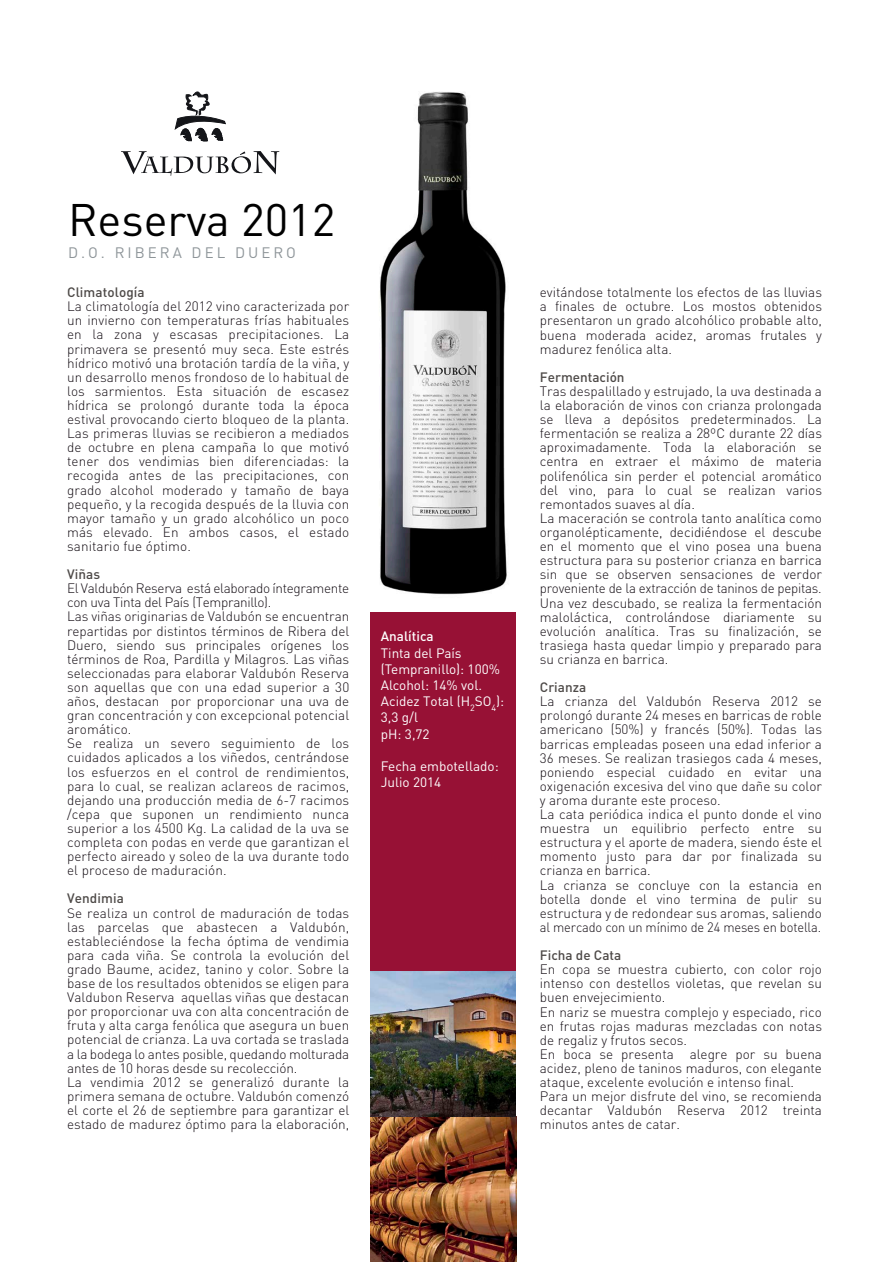
<style>
.page{position:relative;width:893px;height:1262px;background:#fff}
.page>*{position:absolute;margin:0;border:0;box-sizing:border-box;transform-origin:0 0}
.t1{font:45px "DIN";color:#000}
.t2{font:15px "DIN";color:#8e9599}
.t3{font:300 13.5px/14.1px "DIN";color:#150e15}
.t4{font:13.5px/16.2px "DIN";color:#fff}
.t5{font:500 13.5px "DIN";color:#4d4947}
.t6{font:500 13.5px "DIN";color:#fff}
</style>
<div class="page">
<img style="left:380px;top:92px;width:127px;height:503px">
<img style="left:370px;top:1073px;width:146px;height:189px">
<svg style="left:370px;top:612px;width:146px;height:461px;fill:#971135"></svg>
<svg style="left:175px;top:92px;width:50px;height:50px"></svg>
<svg style="left:121px;top:151px;width:158px;height:25px"></svg>
<h1 class="t1" style="left:68px;top:192px;width:269px">Reserva 2012</h1>
<p class="t2" style="left:68px;top:243px;width:229px">D.O. RIBERA DEL DUERO</p>
<p class="t5" style="left:67px;top:284px;width:79px">Climatología</p>
<p class="t3" style="left:67px;top:299px;width:284px;text-align:justify">La climatología del 2012 vino caracterizada por un invierno con temperaturas frías habituales en la zona y escasas precipitaciones. La primavera se presentó muy seca. Este estrés hídrico motivó una brotación tardía de la viña, y un desarrollo menos frondoso de lo habitual de los sarmientos. Esta situación de escasez hídrica se prolongó durante toda la época estival provocando cierto bloqueo de la planta.<br>Las primeras lluvias se recibieron a mediados de octubre en plena campaña lo que motivó tener dos vendimias bien diferenciadas: la recogida antes de las precipitaciones, con grado alcohol moderado y tamaño de baya pequeño, y la recogida después de la lluvia con mayor tamaño y un grado alcohólico un poco más elevado. En ambos casos, el estado sanitario fue óptimo.</p>
<p class="t5" style="left:67px;top:565px;width:35px">Viñas</p>
<p class="t3" style="left:67px;top:581px;width:284px">El Valdubón Reserva está elaborado íntegramente con uva Tinta del País (Tempranillo).<br>Las viñas originarias de Valdubón se encuentran repartidas por distintos términos de Ribera del Duero, siendo sus principales orígenes los términos de Roa, Pardilla y Milagros. Las viñas seleccionadas para elaborar Valdubón Reserva son aquellas que con una edad superior a 30 años, destacan por proporcionar una uva de gran concentración y con excepcional potencial aromático.<br>Se realiza un severo seguimiento de los cuidados aplicados a los viñedos, centrándose los esfuerzos en el control de rendimientos, para lo cual, se realizan aclareos de racimos, dejando una producción media de 6-7 racimos /cepa que suponen un rendimiento nunca superior a los 4500 Kg. La calidad de la uva se completa con podas en verde que garantizan el perfecto aireado y soleo de la uva durante todo el proceso de maduración.</p>
<p class="t5" style="left:67px;top:890px;width:58px">Vendimia</p>
<p class="t3" style="left:67px;top:905px;width:284px">Se realiza un control de maduración de todas las parcelas que abastecen a Valdubón, estableciéndose la fecha óptima de vendimia para cada viña. Se controla la evolución del grado Baume, acidez, tanino y color. Sobre la base de los resultados obtenidos se eligen para Valdubon Reserva aquellas viñas que destacan por proporcionar uva con alta concentración de fruta y alta carga fenólica que asegura un buen potencial de crianza. La uva cortada se traslada a la bodega lo antes posible, quedando molturada antes de 10 horas desde su recolección.<br>La vendimia 2012 se generalizó durante la primera semana de octubre. Valdubón comenzó el corte el 26 de septiembre para garantizar el estado de madurez óptimo para la elaboración,</p>
<p class="t6" style="left:381px;top:628px;width:54px">Analítica</p>
<p class="t4" style="left:381px;top:644px;width:125px">Tinta del País (Tempranillo): 100%<br>Alcohol: 14% vol.<br>Acidez Total (H<sub>2</sub>SO<sub>4</sub>):<br>3,3 g/l<br>pH: 3,72</p>
<p class="t4" style="left:381px;top:757px;width:119px">Fecha embotellado:<br>Julio 2014</p>
<p class="t3" style="left:540px;top:285px;width:284px;text-align:justify">evitándose totalmente los efectos de las lluvias a finales de octubre. Los mostos obtenidos presentaron un grado alcohólico probable alto, buena moderada acidez, aromas frutales y madurez fenólica alta.</p>
<p class="t5" style="left:540px;top:368px;width:86px">Fermentación</p>
<p class="t3" style="left:540px;top:384px;width:284px">Tras despalillado y estrujado, la uva destinada a la elaboración de vinos con crianza prolongada se lleva a depósitos predeterminados. La fermentación se realiza a 28ºC durante 22 días aproximadamente. Toda la elaboración se centra en extraer el máximo de materia polifenólica sin perder el potencial aromático del vino, para lo cual se realizan varios remontados suaves al día.<br>La maceración se controla tanto analítica como organolépticamente, decidiéndose el descube en el momento que el vino posea una buena estructura para su posterior crianza en barrica sin que se observen sensaciones de verdor proveniente de la extracción de taninos de pepitas.<br>Una vez descubado, se realiza la fermentación maloláctica, controlándose diariamente su evolución analítica. Tras su finalización, se trasiega hasta quedar limpio y preparado para su crianza en barrica.</p>
<p class="t5" style="left:540px;top:678px;width:48px">Crianza</p>
<p class="t3" style="left:540px;top:694px;width:284px">La crianza del Valdubón Reserva 2012 se prolongó durante 24 meses en barricas de roble americano (50%) y francés (50%). Todas las barricas empleadas poseen una edad inferior a 36 meses. Se realizan trasiegos cada 4 meses, poniendo especial cuidado en evitar una oxigenación excesiva del vino que dañe su color y aroma durante este proceso.<br>La cata periódica indica el punto donde el vino muestra un equilibrio perfecto entre su estructura y el aporte de madera, siendo éste el momento justo para dar por finalizada su crianza en barrica.<br>La crianza se concluye con la estancia en botella donde el vino termina de pulir su estructura y de redondear sus aromas, saliendo al mercado con un mínimo de 24 meses en botella.</p>
<p class="t5" style="left:540px;top:946px;width:83px">Ficha de Cata</p>
<p class="t3" style="left:540px;top:962px;width:284px">En copa se muestra cubierto, con color rojo intenso con destellos violetas, que revelan su buen envejecimiento.<br>En nariz se muestra complejo y especiado, rico en frutas rojas maduras mezcladas con notas de regaliz y frutos secos.<br>En boca se presenta alegre por su buena acidez, pleno de taninos maduros, con elegante ataque, excelente evolución e intenso final.<br>Para un mejor disfrute del vino, se recomienda decantar Valdubón Reserva 2012 treinta minutos antes de catar.</p>
</div>
